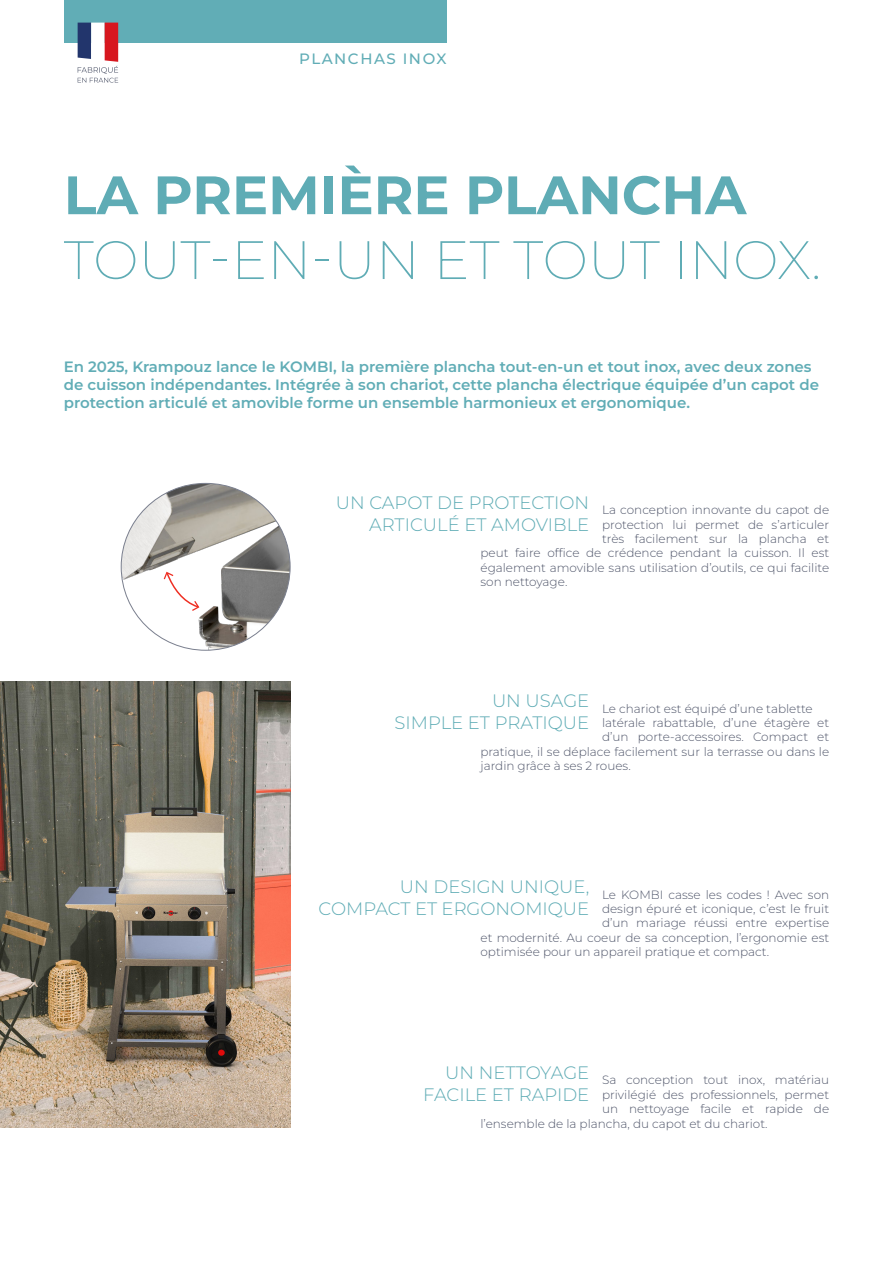
<style>
.page{position:relative;width:893px;height:1263px;background:#fff}
.page>*{position:absolute;margin:0;border:0;box-sizing:border-box;transform-origin:0 0}
.t1{font:200 54px "Montserrat";color:#5facb5}
.t2{font:700 54px "Montserrat";color:#5facb5}
.t3{font:300 18px/21.6px "Montserrat";color:#5facb5;text-align:right}
.t4{font:600 15px/18px "Montserrat";color:#61adb6}
.t5{font:500 15px "Montserrat";letter-spacing:.1em;color:#61adb6}
.t6{font:300 12px "Montserrat";color:#51576b}
</style>
<div class="page">
<img style="left:0;top:681px;width:290px;height:446px">
<div style="left:64px;top:0;width:382px;height:42px;background:#61adb6"></div>
<svg style="left:78px;top:23px;width:40px;height:60px"></svg>
<img style="left:121px;top:483px;width:169px;height:167px">
<svg style="left:164px;top:572px;width:35px;height:39px"></svg>
<p class="t5" style="left:299px;top:52px;width:149px">PLANCHAS INOX</p>
<h1 class="t2" style="left:64px;top:164px;width:684px">LA PREMIÈRE PLANCHA</h1>
<h1 class="t1" style="left:64px;top:224px;width:759px">TOUT-EN-UN ET TOUT INOX.</h1>
<p class="t4" style="left:64px;top:358px;width:757px">En 2025, Krampouz lance le KOMBI, la première plancha tout-en-un et tout inox, avec deux zones de cuisson indépendantes. Intégrée à son chariot, cette plancha électrique équipée d’un capot de protection articulé et amovible forme un ensemble harmonieux et ergonomique.</p>
<h2 class="t3" style="left:336px;top:493px;width:255px">UN CAPOT DE PROTECTION<br>ARTICULÉ ET AMOVIBLE</h2>
<p class="t6" style="left:602px;top:505px;width:229px">La conception innovante du capot de</p>
<p class="t6" style="left:602px;top:520px;width:229px">protection lui permet de s’articuler</p>
<p class="t6" style="left:602px;top:534px;width:229px">très facilement sur la plancha et</p>
<p class="t6" style="left:480px;top:545px;width:350px">peut faire office de crédence pendant la cuisson. Il est</p>
<p class="t6" style="left:480px;top:563px;width:350px">également amovible sans utilisation d’outils, ce qui facilite</p>
<p class="t6" style="left:480px;top:577px;width:88px">son nettoyage.</p>
<h2 class="t3" style="left:395px;top:692px;width:196px">UN USAGE<br>SIMPLE ET PRATIQUE</h2>
<p class="t6" style="left:602px;top:704px;width:212px">Le chariot est équipé d’une tablette</p>
<p class="t6" style="left:602px;top:718px;width:229px">latérale rabattable, d’une étagère et</p>
<p class="t6" style="left:602px;top:732px;width:229px">d’un porte-accessoires. Compact et</p>
<p class="t6" style="left:480px;top:747px;width:350px">pratique, il se déplace facilement sur la terrasse ou dans le</p>
<p class="t6" style="left:480px;top:761px;width:152px">jardin grâce à ses 2 roues.</p>
<h2 class="t3" style="left:318px;top:878px;width:272px">UN DESIGN UNIQUE,<br>COMPACT ET ERGONOMIQUE</h2>
<p class="t6" style="left:602px;top:890px;width:229px">Le KOMBI casse les codes ! Avec son</p>
<p class="t6" style="left:602px;top:904px;width:229px">design épuré et iconique, c’est le fruit</p>
<p class="t6" style="left:602px;top:918px;width:229px">d’un mariage réussi entre expertise</p>
<p class="t6" style="left:480px;top:933px;width:350px">et modernité. Au coeur de sa conception, l’ergonomie est</p>
<p class="t6" style="left:480px;top:947px;width:290px">optimisée pour un appareil pratique et compact.</p>
<h2 class="t3" style="left:423px;top:1063px;width:168px">UN NETTOYAGE<br>FACILE ET RAPIDE</h2>
<p class="t6" style="left:602px;top:1075px;width:229px">Sa conception tout inox, matériau</p>
<p class="t6" style="left:602px;top:1090px;width:229px">privilégié des professionnels, permet</p>
<p class="t6" style="left:602px;top:1104px;width:229px">un nettoyage facile et rapide de</p>
<p class="t6" style="left:480px;top:1119px;width:289px">l’ensemble de la plancha, du capot et du chariot.</p>
</div>
